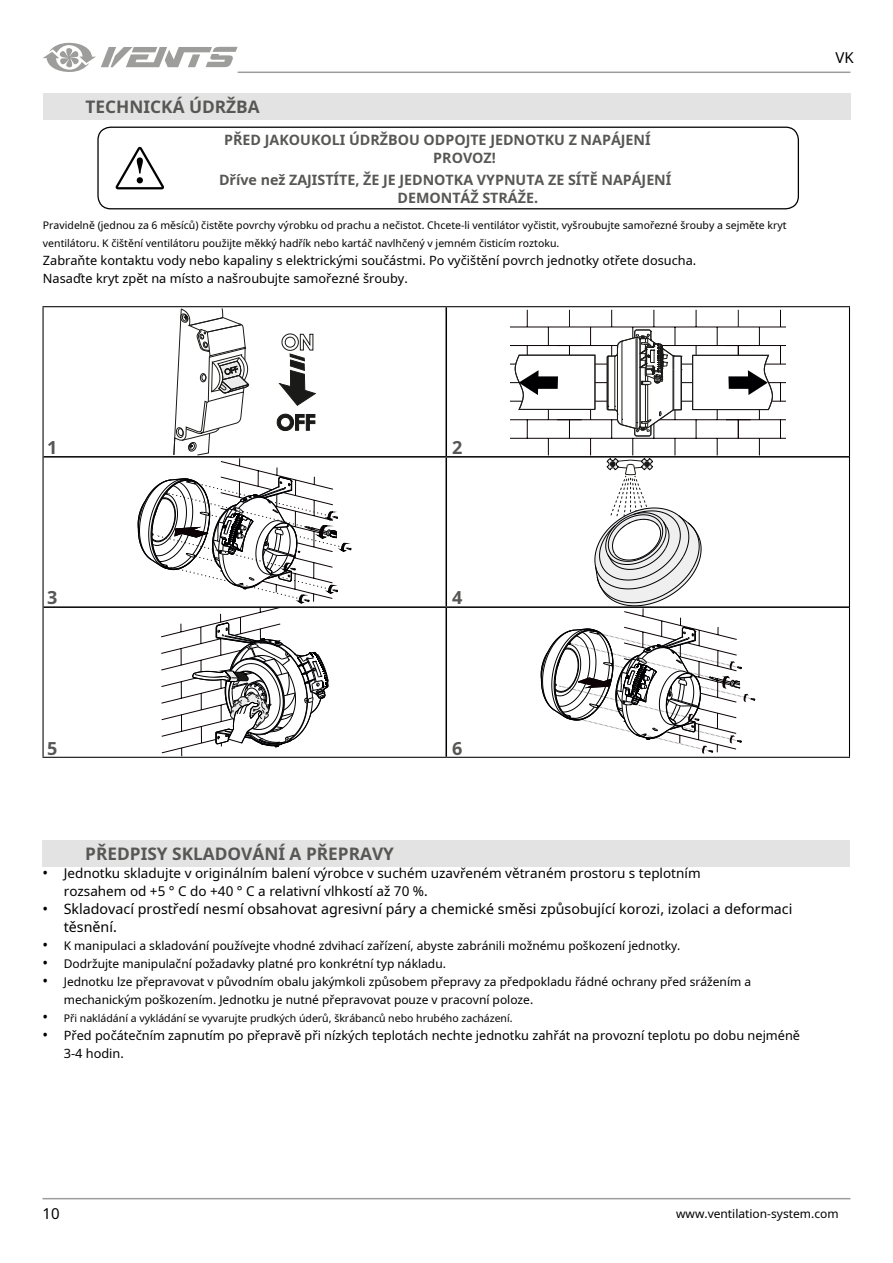
<style>
.page{position:relative;width:893px;height:1263px;background:#fff}
.page>*{position:absolute;margin:0;border:0;box-sizing:border-box;transform-origin:0 0}
.t1{font:700 18px "Noto Sans";color:#575756}
.t2{font:700 17.25px "Noto Sans";color:#575756}
.t3{font:15px/18px "Noto Sans";color:#000;text-align:justify}
.t4{font:700 14.25px/18px "Noto Sans";color:#575756}
.t5{font:14.25px/18px "Noto Sans";color:#000}
.t6{font:13.5px/18px "Noto Sans";color:#000}
.t7{font:12.75px/18px "Noto Sans";color:#000}
.t8{font:12px/18px "Noto Sans";color:#000}
.t9{font:10.5px/18px "Noto Sans";color:#000}
.s1{font-size:15px}
</style>
<div class="page">
<hr style="left:43px;top:1198px;width:807px;height:1px;background:#9d9d9c">
<hr style="left:238px;top:72px;width:612px;height:1px;background:#9d9d9c">
<svg style="left:43px;top:43px;width:195px;height:29px"></svg>
<div style="left:43px;top:840px;width:807px;height:26px;background:#e3e3e3"></div>
<div style="left:97px;top:127px;width:702px;height:82px;border:1px solid #000;border-radius:13px"></div>
<svg style="left:116px;top:147px;width:48px;height:42px"></svg>
<div style="left:43px;top:93px;width:808px;height:27px;background:#e3e3e3"></div>
<hr style="left:445px;top:307px;width:2px;height:149px;background:#000">
<hr style="left:44px;top:456px;width:402px;height:2px;background:#000">
<hr style="left:446px;top:456px;width:403px;height:2px;background:#000">
<hr style="left:445px;top:458px;width:2px;height:148px;background:#000">
<hr style="left:44px;top:606px;width:402px;height:2px;background:#000">
<hr style="left:446px;top:606px;width:403px;height:2px;background:#000">
<hr style="left:445px;top:608px;width:2px;height:149px;background:#000">
<hr style="left:43px;top:306px;width:403px;height:1px;background:#000">
<hr style="left:43px;top:307px;width:1px;height:150px;background:#000">
<hr style="left:446px;top:306px;width:404px;height:1px;background:#000">
<hr style="left:849px;top:307px;width:1px;height:150px;background:#000">
<hr style="left:43px;top:457px;width:1px;height:150px;background:#000">
<hr style="left:849px;top:457px;width:1px;height:150px;background:#000">
<hr style="left:43px;top:607px;width:1px;height:150px;background:#000">
<hr style="left:849px;top:607px;width:1px;height:150px;background:#000">
<hr style="left:43px;top:757px;width:403px;height:1px;background:#000">
<hr style="left:446px;top:757px;width:404px;height:1px;background:#000">
<svg style="left:780px;top:310px;width:1px;height:17px"></svg>
<svg style="left:780px;top:346px;width:1px;height:18px"></svg>
<svg style="left:780px;top:383px;width:1px;height:18px"></svg>
<svg style="left:780px;top:420px;width:1px;height:18px"></svg>
<hr style="left:738px;top:327px;width:48px;height:1px;background:#0c0205">
<hr style="left:726px;top:345px;width:60px;height:1px;background:#0c0205">
<hr style="left:719px;top:364px;width:67px;height:1px;background:#0c0205">
<hr style="left:717px;top:382px;width:69px;height:1px;background:#0c0205">
<hr style="left:719px;top:401px;width:67px;height:1px;background:#0c0205">
<hr style="left:726px;top:419px;width:60px;height:1px;background:#0c0205">
<hr style="left:738px;top:438px;width:48px;height:1px;background:#0c0205">
<hr style="left:510px;top:327px;width:59px;height:1px;background:#0c0205">
<hr style="left:510px;top:345px;width:72px;height:1px;background:#0c0205">
<hr style="left:510px;top:364px;width:81px;height:1px;background:#0c0205">
<hr style="left:510px;top:382px;width:81px;height:1px;background:#0c0205">
<hr style="left:510px;top:401px;width:81px;height:1px;background:#0c0205">
<hr style="left:510px;top:419px;width:72px;height:1px;background:#0c0205">
<hr style="left:510px;top:438px;width:59px;height:1px;background:#0c0205">
<svg style="left:138px;top:308px;width:214px;height:449px"></svg>
<svg style="left:515px;top:310px;width:258px;height:444px"></svg>
<h2 class="t2" style="left:86px;top:95px;width:176px">TECHNICKÁ ÚDRŽBA</h2>
<p class="t4" style="left:433px;top:130px;width:219px;text-indent:-209px">PŘED JAKOUKOLI ÚDRŽBOU ODPOJTE JEDNOTKU Z NAPÁJENÍ<br>PROVOZ!</p>
<p class="t4" style="left:397px;top:170px;width:275px;text-indent:-178px">Dříve než ZAJISTÍTE, ŽE JE JEDNOTKA VYPNUTA ZE SÍTĚ NAPÁJENÍ<br>DEMONTÁŽ STRÁŽE.</p>
<p class="t9" style="left:43px;top:216px;width:745px">Pravidelně (jednou za 6 měsíců) čistěte povrchy výrobku od prachu a nečistot. Chcete-li ventilátor vyčistit, vyšroubujte samořezné šrouby a sejměte kryt ventilátoru. K čištění ventilátoru použijte měkký hadřík nebo kartáč navlhčený v jemném čisticím roztoku.</p>
<p class="t7" style="left:43px;top:251px;width:655px">Zabraňte kontaktu vody nebo kapaliny s elektrickými součástmi. Po vyčištění povrch jednotky otřete dosucha.<br>Nasaďte kryt zpět na místo a našroubujte samořezné šrouby.</p>
<p class="t3" style="left:835px;top:48px;width:20px">VK</p>
<h1 class="t1" style="left:47px;top:435px;width:12px">1</h1>
<h1 class="t1" style="left:452px;top:435px;width:12px">2</h1>
<h1 class="t1" style="left:47px;top:584px;width:12px">3</h1>
<h1 class="t1" style="left:452px;top:584px;width:12px">4</h1>
<h1 class="t1" style="left:47px;top:735px;width:12px">5</h1>
<h1 class="t1" style="left:452px;top:735px;width:12px">6</h1>
<h2 class="t2" style="left:85px;top:841px;width:310px">PŘEDPISY SKLADOVÁNÍ A PŘEPRAVY</h2>
<p class="t6" style="left:64px;top:864px;width:638px;text-indent:-21px"><span class="s1">•</span> Jednotku skladujte v originálním balení výrobce v suchém uzavřeném větraném prostoru s teplotním rozsahem od +5 ° C do +40 ° C a relativní vlhkostí až 70 %.</p>
<p class="t5" style="left:64px;top:899px;width:730px">Skladovací prostředí nesmí obsahovat agresivní páry a chemické směsi způsobující korozi, izolaci a deformaci těsnění.</p>
<p class="t8" style="left:64px;top:936px;width:689px">K manipulaci a skladování používejte vhodné zdvihací zařízení, abyste zabránili možnému poškození jednotky.<br>Dodržujte manipulační požadavky platné pro konkrétní typ nákladu.<br>Jednotku lze přepravovat v původním obalu jakýmkoli způsobem přepravy za předpokladu řádné ochrany před srážením a mechanickým poškozením. Jednotku je nutné přepravovat pouze v pracovní poloze.</p>
<p class="t9" style="left:64px;top:1009px;width:450px">Při nakládání a vykládání se vyvarujte prudkých úderů, škrábanců nebo hrubého zacházení.</p>
<p class="t7" style="left:64px;top:1026px;width:738px">Před počátečním zapnutím po přepravě při nízkých teplotách nechte jednotku zahřát na provozní teplotu po dobu nejméně<br>3-4 hodin.</p>
<p class="t3" style="left:43px;top:899px;width:7px">•</p>
<p class="t3" style="left:43px;top:935px;width:7px">• • •</p>
<p class="t3" style="left:43px;top:1007px;width:7px">• •</p>
<p class="t3" style="left:43px;top:1204px;width:19px">10</p>
<p class="t8" style="left:676px;top:1204px;width:164px">www.ventilation-system.com</p>
</div>
